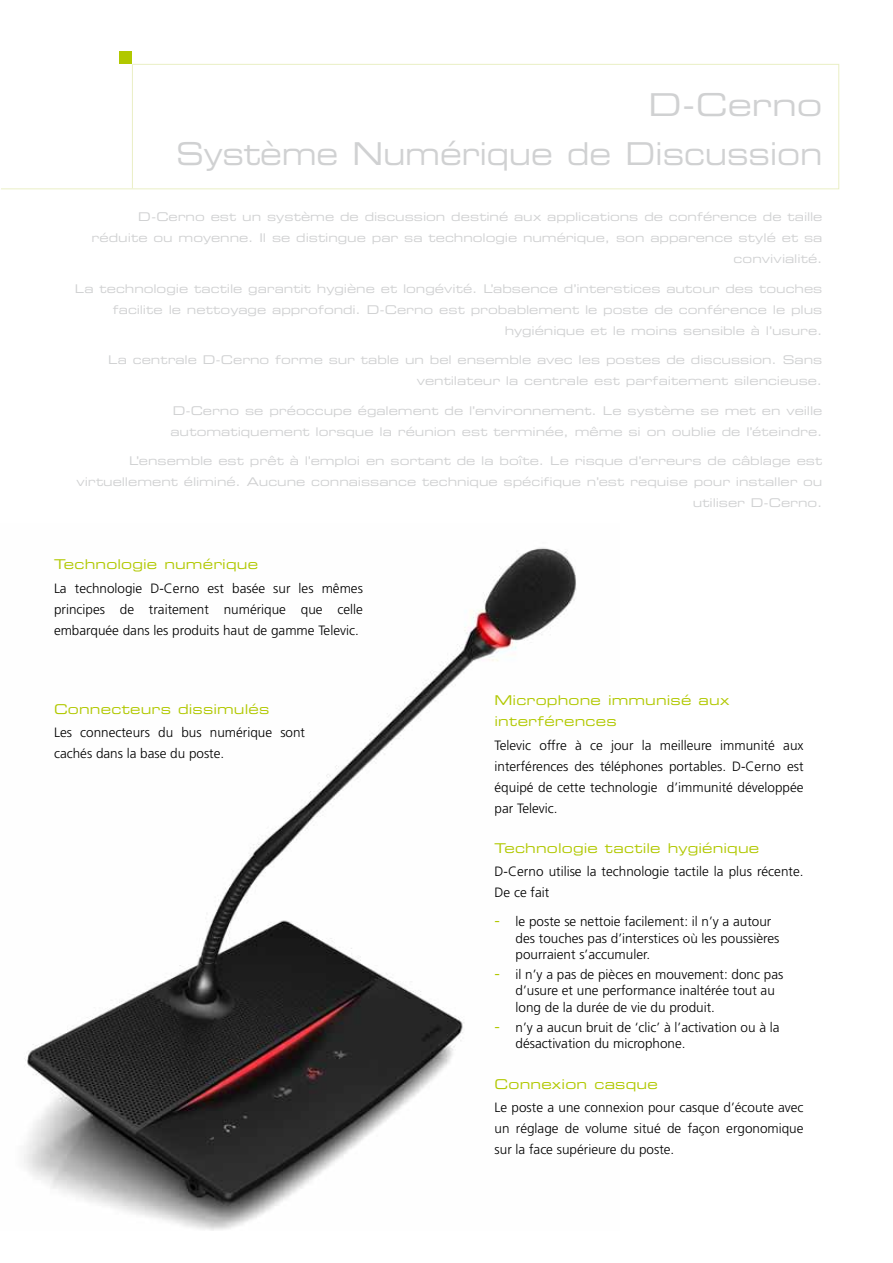
<style>
.page{position:relative;width:893px;height:1263px;background:#fff}
.page>*{position:absolute;margin:0;border:0;box-sizing:border-box;transform-origin:0 0}
.t1{font:31.5px/48.8px "Eurostile LT Extended Two";letter-spacing:-.01em;color:#d0d1d2;text-align:right}
.t2{font:300 13.5px/21px "Frutiger LT";color:#000}
.t3{font:13.5px/21px "Eurostile LT Extended Two";letter-spacing:.01em;color:#b1c800}
.t4{font:12px/21px "Eurostile LT Extended Two";color:#d0d1d2;text-align:right}
.s1{font-size:16.5px;color:#b1c800}
</style>
<div class="page">
<div style="left:119px;top:51px;width:13px;height:13px;background:#b1c800"></div>
<svg style="left:1px;top:64px;width:838px;height:126px"></svg>
<hr style="left:132px;top:64px;width:1px;height:124px;background:#eaefc5">
<img style="left:24px;top:547px;width:552px;height:683px">
<h1 class="t1" style="left:176px;top:79px;width:648px">D-Cerno<br>Système Numérique de Discussion</h1>
<p class="t4" style="left:92px;top:206px;width:732px">D-Cerno est un système de discussion destiné aux applications de conférence de taille réduite ou moyenne. Il se distingue par sa technologie numérique, son apparence stylé et sa convivialité.</p>
<p class="t4" style="left:75px;top:278px;width:749px">La technologie tactile garantit hygiène et longévité. L’absence d’interstices autour des touches facilite le nettoyage approfondi. D-Cerno est probablement le poste de conférence le plus hygiénique et le moins sensible à l’usure.</p>
<p class="t4" style="left:108px;top:349px;width:716px">La centrale D-Cerno forme sur table un bel ensemble avec les postes de discussion. Sans ventilateur la centrale est parfaitement silencieuse.</p>
<p class="t4" style="left:171px;top:400px;width:653px;text-align:left">D-Cerno se préoccupe également de l’environnement. Le système se met en veille automatiquement lorsque la réunion est terminée, même si on oublie de l’éteindre.</p>
<p class="t4" style="left:76px;top:450px;width:748px">L’ensemble est prêt à l’emploi en sortant de la boîte. Le risque d’erreurs de câblage est virtuellement éliminé. Aucune connaissance technique spécifique n’est requise pour installer ou utiliser D-Cerno.</p>
<p class="t3" style="left:54px;top:553px;width:206px">Technologie numérique</p>
<p class="t2" style="left:54px;top:578px;width:311px;text-align:justify">La technologie D-Cerno est basée sur les mêmes principes de traitement numérique que celle embarquée dans les produits haut de gamme Televic.</p>
<p class="t3" style="left:54px;top:698px;width:217px">Connecteurs dissimulés</p>
<p class="t2" style="left:54px;top:722px;width:253px">Les connecteurs du bus numérique sont cachés dans la base du poste.</p>
<p class="t3" style="left:495px;top:689px;width:236px">Microphone immunisé aux interférences</p>
<p class="t2" style="left:495px;top:735px;width:311px;text-align:justify">Televic offre à ce jour la meilleure immunité aux interférences des téléphones portables. D-Cerno est équipé de cette technologie d’immunité développée par Televic.</p>
<p class="t3" style="left:495px;top:837px;width:266px">Technologie tactile hygiénique</p>
<p class="t2" style="left:495px;top:861px;width:310px">D-Cerno utilise la technologie tactile la plus récente.<br>De ce fait</p>
<p class="t2" style="left:516px;top:914px;width:265px;line-height:16.2px;text-indent:-21px"><span class="s1">-</span> le poste se nettoie facilement: il n’y a autour des touches pas d’interstices où les poussières pourraient s’accumuler.</p>
<p class="t2" style="left:516px;top:967px;width:269px;line-height:16.2px;text-indent:-21px"><span class="s1">-</span> il n’y a pas de pièces en mouvement: donc pas d’usure et une performance inaltérée tout au long de la durée de vie du produit.</p>
<p class="t2" style="left:516px;top:1019px;width:266px;line-height:16.2px;text-indent:-21px"><span class="s1">-</span> n’y a aucun bruit de ‘clic’ à l’activation ou à la désactivation du microphone.</p>
<p class="t3" style="left:495px;top:1073px;width:165px">Connexion casque</p>
<p class="t2" style="left:495px;top:1097px;width:311px;text-align:justify">Le poste a une connexion pour casque d’écoute avec un réglage de volume situé de façon ergonomique sur la face supérieure du poste.</p>
</div>
